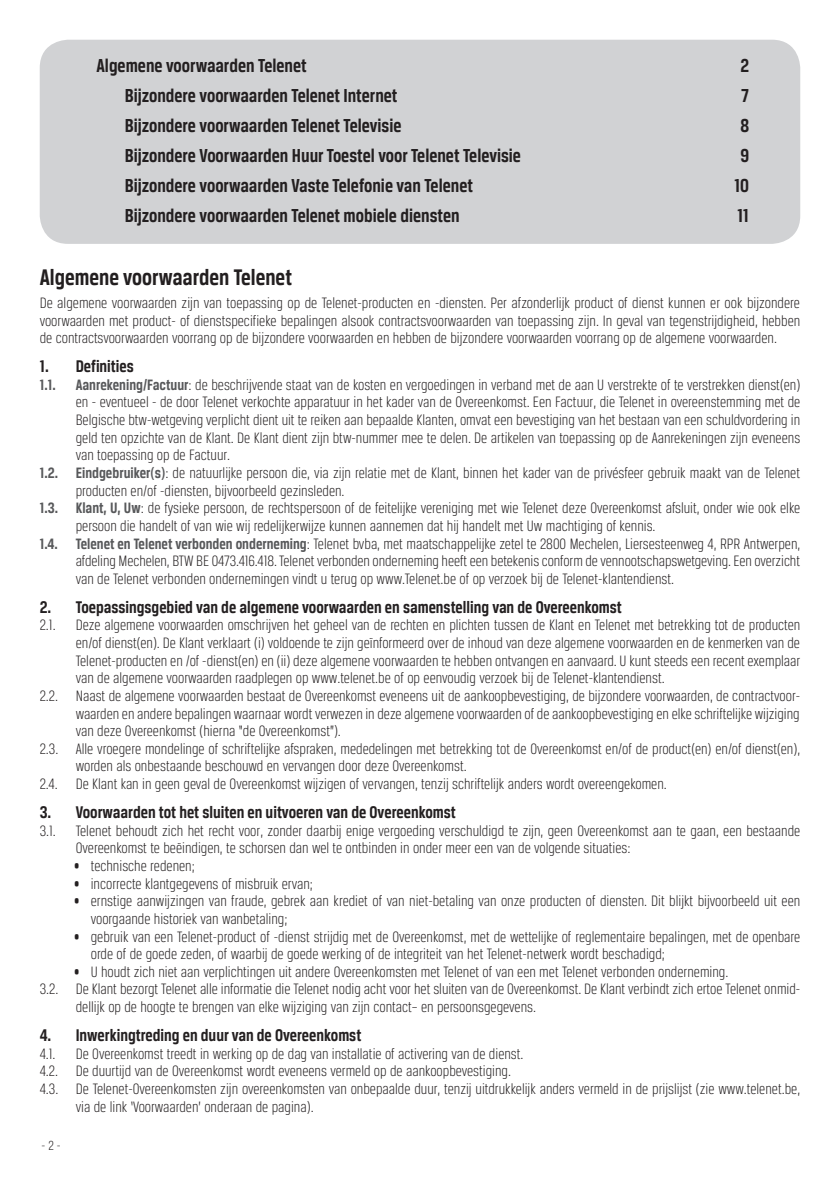
<style>
.page{position:relative;width:840px;height:1191px;background:#fff}
.page>*{position:absolute;margin:0;border:0;box-sizing:border-box;transform-origin:0 0}
.t1{font:700 24px "Breuer Condensed";color:#231f20}
.t2{font:700 20px "Breuer Condensed";color:#231f20}
.t3{font:700 18px "Breuer Condensed";color:#231f20}
.t4{font:300 16px/17.6px "Breuer Condensed";color:#231f20}
.t5{font:300 14px "Breuer Condensed";color:#231f20}
.s1{font-weight:700;color:#57585a}
</style>
<div class="page">
<div style="left:40px;top:40px;width:759px;height:204px;background:#d1d2d4;border-radius:28px"></div>
<p class="t2" style="left:96px;top:54px;width:211px">Algemene voorwaarden Telenet</p>
<p class="t2" style="left:740px;top:54px;width:10px">2</p>
<p class="t2" style="left:125px;top:84px;width:274px">Bijzondere voorwaarden Telenet Internet</p>
<p class="t2" style="left:740px;top:84px;width:9px">7</p>
<p class="t2" style="left:125px;top:114px;width:278px">Bijzondere voorwaarden Telenet Televisie</p>
<p class="t2" style="left:740px;top:114px;width:10px">8</p>
<p class="t2" style="left:125px;top:144px;width:397px">Bijzondere Voorwaarden Huur Toestel voor Telenet Televisie</p>
<p class="t2" style="left:740px;top:144px;width:10px">9</p>
<p class="t2" style="left:125px;top:174px;width:349px">Bijzondere voorwaarden Vaste Telefonie van Telenet</p>
<p class="t2" style="left:734px;top:174px;width:16px">10</p>
<p class="t2" style="left:125px;top:204px;width:336px">Bijzondere voorwaarden Telenet mobiele diensten</p>
<p class="t2" style="left:737px;top:204px;width:13px">11</p>
<h1 class="t1" style="left:40px;top:263px;width:253px">Algemene voorwaarden Telenet</h1>
<p class="t4" style="left:40px;top:294px;width:761px;text-align:justify">De algemene voorwaarden zijn van toepassing op de Telenet-producten en -diensten. Per afzonderlijk product of dienst kunnen er ook bijzondere voorwaarden met product- of dienstspecifieke bepalingen alsook contractsvoorwaarden van toepassing zijn. In geval van tegenstrijdigheid, hebben de contractsvoorwaarden voorrang op de bijzondere voorwaarden en hebben de bijzondere voorwaarden voorrang op de algemene voorwaarden.</p>
<p class="t3" style="left:40px;top:356px;width:96px">1. Definities</p>
<p class="t4" style="left:40px;top:375px;width:761px"><span class="s1">1.1. Aanrekening/Factuur</span>: de beschrijvende staat van de kosten en vergoedingen in verband met de aan U verstrekte of te verstrekken dienst(en)</p>
<p class="t4" style="left:76px;top:393px;width:725px">en - eventueel - de door Telenet verkochte apparatuur in het kader van de Overeenkomst. Een Factuur, die Telenet in overeenstemming met de</p>
<p class="t4" style="left:76px;top:411px;width:725px">Belgische btw-wetgeving verplicht dient uit te reiken aan bepaalde Klanten, omvat een bevestiging van het bestaan van een schuldvordering in</p>
<p class="t4" style="left:76px;top:428px;width:725px">geld ten opzichte van de Klant. De Klant dient zijn btw-nummer mee te delen. De artikelen van toepassing op de Aanrekeningen zijn eveneens</p>
<p class="t4" style="left:76px;top:446px;width:156px">van toepassing op de Factuur.</p>
<p class="t4" style="left:40px;top:464px;width:761px"><span class="s1">1.2. Eindgebruiker(s)</span>: de natuurlijke persoon die, via zijn relatie met de Klant, binnen het kader van de privésfeer gebruik maakt van de Telenet</p>
<p class="t4" style="left:76px;top:481px;width:270px">producten en/of -diensten, bijvoorbeeld gezinsleden.</p>
<p class="t4" style="left:40px;top:499px;width:761px"><span class="s1">1.3. Klant, U, Uw</span>: de fysieke persoon, de rechtspersoon of de feitelijke vereniging met wie Telenet deze Overeenkomst afsluit, onder wie ook elke</p>
<p class="t4" style="left:76px;top:517px;width:581px">persoon die handelt of van wie wij redelijkerwijze kunnen aannemen dat hij handelt met Uw machtiging of kennis.</p>
<p class="t4" style="left:40px;top:534px;width:761px"><span class="s1">1.4. Telenet en Telenet verbonden onderneming</span>: Telenet bvba, met maatschappelijke zetel te 2800 Mechelen, Liersesteenweg 4, RPR Antwerpen,</p>
<p class="t4" style="left:76px;top:552px;width:725px">afdeling Mechelen, BTW BE 0473.416.418. Telenet verbonden onderneming heeft een betekenis conform de vennootschapswetgeving. Een overzicht</p>
<p class="t4" style="left:76px;top:569px;width:599px">van de Telenet verbonden ondernemingen vindt u terug op www.Telenet.be of op verzoek bij de Telenet-klantendienst.</p>
<p class="t3" style="left:40px;top:597px;width:583px">2. Toepassingsgebied van de algemene voorwaarden en samenstelling van de Overeenkomst</p>
<p class="t4" style="left:40px;top:616px;width:17px">2.1.</p>
<p class="t4" style="left:76px;top:616px;width:725px">Deze algemene voorwaarden omschrijven het geheel van de rechten en plichten tussen de Klant en Telenet met betrekking tot de producten</p>
<p class="t4" style="left:76px;top:634px;width:725px">en/of dienst(en). De Klant verklaart (i) voldoende te zijn geïnformeerd over de inhoud van deze algemene voorwaarden en de kenmerken van de</p>
<p class="t4" style="left:76px;top:651px;width:725px">Telenet-producten en /of -dienst(en) en (ii) deze algemene voorwaarden te hebben ontvangen en aanvaard. U kunt steeds een recent exemplaar</p>
<p class="t4" style="left:76px;top:669px;width:590px">van de algemene voorwaarden raadplegen op www.telenet.be of op eenvoudig verzoek bij de Telenet-klantendienst.</p>
<p class="t4" style="left:40px;top:687px;width:761px">2.2. Naast de algemene voorwaarden bestaat de Overeenkomst eveneens uit de aankoopbevestiging, de bijzondere voorwaarden, de contractvoor-</p>
<p class="t4" style="left:76px;top:704px;width:725px">waarden en andere bepalingen waarnaar wordt verwezen in deze algemene voorwaarden of de aankoopbevestiging en elke schriftelijke wijziging</p>
<p class="t4" style="left:76px;top:722px;width:266px">van deze Overeenkomst (hierna “de Overeenkomst”).</p>
<p class="t4" style="left:40px;top:739px;width:761px">2.3. Alle vroegere mondelinge of schriftelijke afspraken, mededelingen met betrekking tot de Overeenkomst en/of de product(en) en/of dienst(en),</p>
<p class="t4" style="left:76px;top:757px;width:392px">worden als onbestaande beschouwd en vervangen door deze Overeenkomst.</p>
<p class="t4" style="left:40px;top:775px;width:628px">2.4. De Klant kan in geen geval de Overeenkomst wijzigen of vervangen, tenzij schriftelijk anders wordt overeengekomen.</p>
<p class="t3" style="left:40px;top:802px;width:417px">3. Voorwaarden tot het sluiten en uitvoeren van de Overeenkomst</p>
<p class="t4" style="left:76px;top:821px;width:725px;text-indent:-36px">3.1. Telenet behoudt zich het recht voor, zonder daarbij enige vergoeding verschuldigd te zijn, geen Overeenkomst aan te gaan, een bestaande<br>Overeenkomst te beëindigen, te schorsen dan wel te ontbinden in onder meer een van de volgende situaties:</p>
<p class="t4" style="left:74px;top:857px;width:123px">• technische redenen;</p>
<p class="t4" style="left:74px;top:874px;width:240px">• incorrecte klantgegevens of misbruik ervan;</p>
<p class="t4" style="left:91px;top:892px;width:710px;text-indent:-17px">• ernstige aanwijzingen van fraude, gebrek aan krediet of van niet-betaling van onze producten of diensten. Dit blijkt bijvoorbeeld uit een voorgaande historiek van wanbetaling;</p>
<p class="t4" style="left:91px;top:927px;width:710px;text-indent:-17px">• gebruik van een Telenet-product of -dienst strijdig met de Overeenkomst, met de wettelijke of reglementaire bepalingen, met de openbare orde of de goede zeden, of waarbij de goede werking of de integriteit van het Telenet-netwerk wordt beschadigd;</p>
<p class="t4" style="left:74px;top:962px;width:655px">• U houdt zich niet aan verplichtingen uit andere Overeenkomsten met Telenet of van een met Telenet verbonden onderneming.</p>
<p class="t4" style="left:40px;top:980px;width:761px">3.2. De Klant bezorgt Telenet alle informatie die Telenet nodig acht voor het sluiten van de Overeenkomst. De Klant verbindt zich ertoe Telenet onmid-</p>
<p class="t4" style="left:76px;top:998px;width:461px">dellijk op de hoogte te brengen van elke wijziging van zijn contact– en persoonsgegevens.</p>
<p class="t3" style="left:40px;top:1025px;width:323px">4. Inwerkingtreding en duur van de Overeenkomst</p>
<p class="t4" style="left:40px;top:1044px;width:17px">4.1.</p>
<p class="t4" style="left:76px;top:1044px;width:449px">De Overeenkomst treedt in werking op de dag van installatie of activering van de dienst.</p>
<p class="t4" style="left:40px;top:1062px;width:472px">4.2. De duurtijd van de Overeenkomst wordt eveneens vermeld op de aankoopbevestiging.</p>
<p class="t4" style="left:40px;top:1079px;width:761px">4.3. De Telenet-Overeenkomsten zijn overeenkomsten van onbepaalde duur, tenzij uitdrukkelijk anders vermeld in de prijslijst (zie www.telenet.be,</p>
<p class="t4" style="left:76px;top:1097px;width:239px">via de link ‘Voorwaarden’ onderaan de pagina).</p>
<p class="t5" style="left:42px;top:1138px;width:20px">- 2 -</p>
</div>
